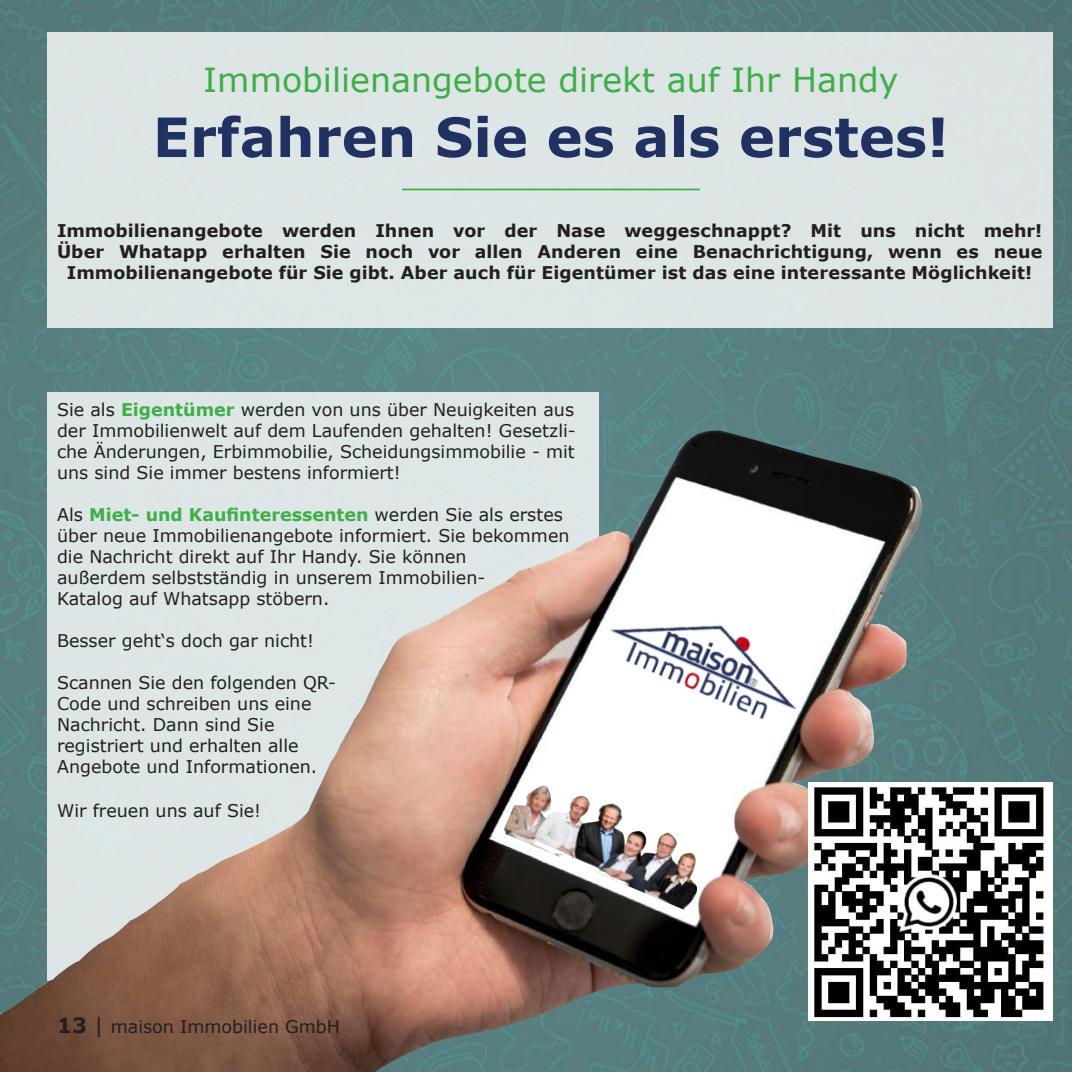
<style>
.page{position:relative;width:1072px;height:1072px;background:#fff}
.page>*{position:absolute;margin:0;border:0;box-sizing:border-box;transform-origin:0 0}
.t1{font:700 54.25px "Verdana";color:#213162}
.t2{font:33.25px "Verdana";color:#40ae49}
.t3{font:17.5px/21px "Verdana";color:#231f20}
.t4{font:700 17.5px/21px "Verdana";letter-spacing:.005em;color:#231f20;text-align:center}
.s1{font-weight:700;color:#40ae49}
.s2{font-weight:700;font-size:21px}
.s3{font-size:21px}
</style>
<div class="page">
<img style="left:0;top:0;width:1071px;height:1071px">
<div style="left:47px;top:392px;width:552px;height:588px;background:#dee6e6"></div>
<img style="left:0;top:430px;width:922px;height:641px">
<div style="left:47px;top:32px;width:1005px;height:295px;background:#dde5e5"></div>
<img style="left:601px;top:584px;width:214px;height:147px">
<img style="left:504px;top:785px;width:196px;height:125px">
<img style="left:809px;top:783px;width:243px;height:237px">
<hr style="left:402px;top:189px;width:297px;height:1px;background:#40ae49">
<h2 class="t2" style="left:203px;top:57px;width:696px">Immobilienangebote direkt auf Ihr Handy</h2>
<h1 class="t1" style="left:153px;top:99px;width:797px">Erfahren Sie es als erstes!</h1>
<p class="t4" style="left:57px;top:219px;width:986px">Immobilienangebote werden Ihnen vor der Nase weggeschnappt? Mit uns nicht mehr!<br>Über Whatapp erhalten Sie noch vor allen Anderen eine Benachrichtigung, wenn es neue<br>Immobilienangebote für Sie gibt. Aber auch für Eigentümer ist das eine interessante Möglichkeit!</p>
<p class="t3" style="left:57px;top:399px;width:520px;text-align:justify">Sie als <span class="s1">Eigentümer</span> werden von uns über Neuigkeiten aus der Immobilienwelt auf dem Laufenden gehalten! Gesetzli&shy;che Änderungen, Erbimmobilie, Scheidungsimmobilie - mit uns sind Sie immer bestens informiert!</p>
<p class="t3" style="left:57px;top:504px;width:514px">Als <span class="s1">Miet- und Kaufinteressenten</span> werden Sie als erstes über neue Immobilienangebote informiert. Sie bekommen die Nachricht direkt auf Ihr Handy. Sie können<br>außerdem selbstständig in unserem Immobilien-<br>Katalog auf Whatsapp stöbern.</p>
<p class="t3" style="left:57px;top:630px;width:258px">Besser geht‘s doch gar nicht!</p>
<p class="t3" style="left:57px;top:672px;width:280px">Scannen Sie den folgenden QR-<br>Code und schreiben uns eine<br>Nachricht. Dann sind Sie registriert und erhalten alle<br>Angebote und Informationen.</p>
<p class="t3" style="left:57px;top:800px;width:205px">Wir freuen uns auf Sie!</p>
<p class="t3" style="left:57px;top:1016px;width:284px"><span class="s2">13</span> <span class="s3">|</span> maison Immobilien GmbH</p>
</div>
